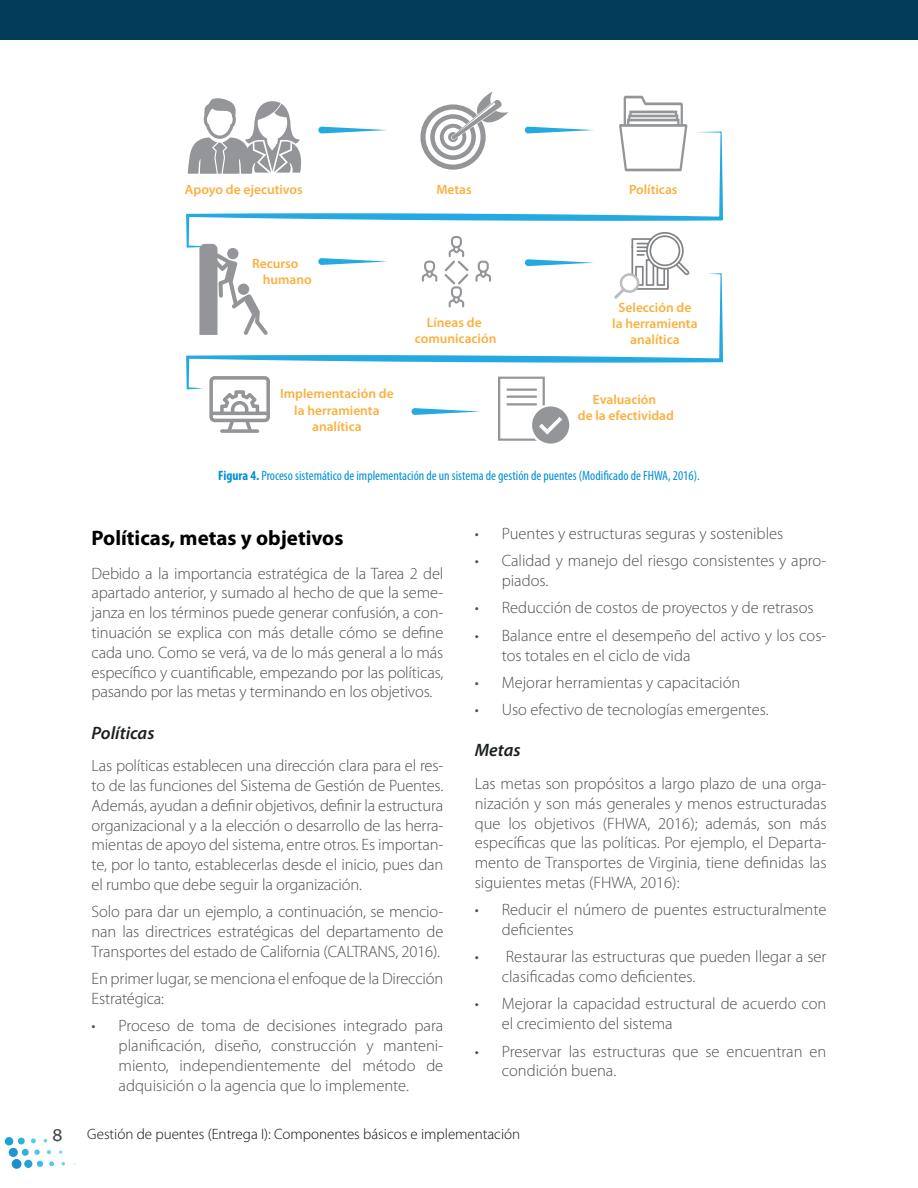
<style>
.page{position:relative;width:918px;height:1188px;background:#fff}
.page>*{position:absolute;margin:0;border:0;box-sizing:border-box;transform-origin:0 0}
.t1{font:700 21px "Myriad Pro";color:#000001}
.t2{font:italic 600 18px "Myriad Pro";color:#1b1f22}
.t3{font:semi-expanded 18px "Myriad Pro";color:#3e3e3f}
.t4{font:300 16.5px/19.8px "Myriad Pro";color:#4e4f50}
.t5{font:300 15px "Myriad Pro";color:#0b0e11}
.t6{font:600 13.5px/16.2px "Myriad Pro";color:#fbb03f;text-align:center}
.t7{font:condensed 13.5px "Myriad Pro";color:#008fd5}
.s1{font-weight:700}
</style>
<div class="page">
<div style="left:5px;top:1137px;width:8px;height:9px;background:#1ca1d9;border-radius:50%"></div>
<div style="left:9px;top:1148px;width:9px;height:9px;background:#1e96d4;border-radius:50%"></div>
<div style="left:12px;top:1159px;width:10px;height:10px;background:#1c8fcf;border-radius:50%"></div>
<div style="left:18px;top:1138px;width:7px;height:7px;background:#2fb3dc;border-radius:50%"></div>
<div style="left:22px;top:1149px;width:7px;height:7px;background:#2fb3dc;border-radius:50%"></div>
<div style="left:24px;top:1160px;width:8px;height:8px;background:#26a1d3;border-radius:50%"></div>
<svg style="left:31px;top:1138px;width:5px;height:5px"></svg>
<svg style="left:34px;top:1150px;width:6px;height:5px"></svg>
<svg style="left:37px;top:1161px;width:6px;height:6px"></svg>
<svg style="left:44px;top:1139px;width:3px;height:4px"></svg>
<svg style="left:47px;top:1150px;width:4px;height:4px"></svg>
<svg style="left:49px;top:1161px;width:5px;height:5px"></svg>
<svg style="left:59px;top:1150px;width:3px;height:4px"></svg>
<svg style="left:61px;top:1162px;width:4px;height:4px"></svg>
<div style="left:0;top:0;width:918px;height:39px;background:#013d5a"></div>
<svg style="left:186px;top:132px;width:537px;height:116px"></svg>
<svg style="left:186px;top:273px;width:537px;height:116px"></svg>
<svg style="left:619px;top:96px;width:68px;height:75px"></svg>
<svg style="left:188px;top:98px;width:115px;height:76px"></svg>
<svg style="left:614px;top:230px;width:76px;height:69px"></svg>
<div style="left:622px;top:276px;width:15px;height:14px;background:#fff;border-radius:50%"></div>
<svg style="left:420px;top:92px;width:88px;height:78px"></svg>
<svg style="left:199px;top:244px;width:69px;height:91px"></svg>
<svg style="left:422px;top:261px;width:15px;height:21px"></svg>
<svg style="left:476px;top:261px;width:15px;height:21px"></svg>
<svg style="left:444px;top:236px;width:25px;height:71px"></svg>
<svg style="left:318px;top:127px;width:70px;height:7px"></svg>
<svg style="left:318px;top:258px;width:69px;height:7px"></svg>
<svg style="left:411px;top:408px;width:69px;height:7px"></svg>
<svg style="left:525px;top:259px;width:69px;height:7px"></svg>
<svg style="left:525px;top:127px;width:69px;height:7px"></svg>
<svg style="left:498px;top:377px;width:71px;height:67px"></svg>
<hr style="left:507px;top:388px;width:30px;height:3px;background:#939598">
<hr style="left:507px;top:396px;width:30px;height:2px;background:#939598">
<hr style="left:507px;top:403px;width:30px;height:2px;background:#939598">
<svg style="left:209px;top:376px;width:61px;height:57px"></svg>
<p class="t6" style="left:185px;top:181px;width:119px">Apoyo de ejecutivos</p>
<p class="t6" style="left:252px;top:255px;width:48px">Recurso</p>
<p class="t6" style="left:263px;top:271px;width:51px">humano</p>
<p class="t6" style="left:436px;top:181px;width:37px">Metas</p>
<p class="t6" style="left:629px;top:181px;width:50px">Políticas</p>
<p class="t6" style="left:415px;top:314px;width:83px">Líneas de comunicación</p>
<p class="t6" style="left:612px;top:299px;width:87px">Selección de la herramienta analítica</p>
<p class="t6" style="left:280px;top:385px;width:115px">Implementación de la herramienta analítica</p>
<p class="t6" style="left:578px;top:391px;width:98px">Evaluación<br>de la efectividad</p>
<p class="t7" style="left:218px;top:467px;width:483px"><span class="s1">Figura 4.</span> Proceso sistemático de implementación de un sistema de gestión de puentes (Modificado de FHWA, 2016).</p>
<p class="t1" style="left:92px;top:524px;width:253px">Políticas, metas y objetivos</p>
<p class="t4" style="left:92px;top:563px;width:353px;text-align:justify">Debido a la importancia estratégica de la Tarea 2 del apartado anterior, y sumado al hecho de que la seme&shy;janza en los términos puede generar confusión, a con&shy;tinuación se explica con más detalle cómo se define cada uno. Como se verá, va de lo más general a lo más específico y cuantificable, empezando por las políticas, pasando por las metas y terminando en los objetivos.</p>
<p class="t2" style="left:92px;top:721px;width:64px">Políticas</p>
<p class="t4" style="left:92px;top:756px;width:353px;text-align:justify">Las políticas establecen una dirección clara para el res&shy;to de las funciones del Sistema de Gestión de Puentes.<br>Además, ayudan a definir objetivos, definir la estructura organizacional y a la elección o desarrollo de las herra&shy;mientas de apoyo del sistema, entre otros. Es importan&shy;te, por lo tanto, establecerlas desde el inicio, pues dan el rumbo que debe seguir la organización.</p>
<p class="t4" style="left:92px;top:902px;width:353px;text-align:justify">Solo para dar un ejemplo, a continuación, se mencio&shy;nan las directrices estratégicas del departamento de Transportes del estado de California (CALTRANS, 2016).</p>
<p class="t4" style="left:92px;top:969px;width:353px">En primer lugar, se menciona el enfoque de la Dirección<br>Estratégica:</p>
<p class="t4" style="left:119px;top:1016px;width:326px;text-align:justify;text-indent:-27px">• Proceso de toma de decisiones integrado para planificación, diseño, construcción y manteni&shy;miento, independientemente del método de adquisición o la agencia que lo implemente.</p>
<p class="t4" style="left:475px;top:524px;width:310px">• Puentes y estructuras seguras y sostenibles</p>
<p class="t4" style="left:502px;top:551px;width:326px;text-indent:-27px">• Calidad y manejo del riesgo consistentes y apro&shy;piados.</p>
<p class="t4" style="left:475px;top:598px;width:340px">• Reducción de costos de proyectos y de retrasos</p>
<p class="t4" style="left:502px;top:626px;width:326px;text-indent:-27px">• Balance entre el desempeño del activo y los cos&shy;tos totales en el ciclo de vida</p>
<p class="t4" style="left:475px;top:673px;width:267px">• Mejorar herramientas y capacitación</p>
<p class="t4" style="left:475px;top:700px;width:296px">• Uso efectivo de tecnologías emergentes.</p>
<p class="t2" style="left:475px;top:739px;width:47px">Metas</p>
<p class="t4" style="left:475px;top:774px;width:353px;text-align:justify">Las metas son propósitos a largo plazo de una orga&shy;nización y son más generales y menos estructuradas que los objetivos (FHWA, 2016); además, son más específicas que las políticas. Por ejemplo, el Departa&shy;mento de Transportes de Virginia, tiene definidas las siguientes metas (FHWA, 2016):</p>
<p class="t4" style="left:502px;top:900px;width:326px;text-indent:-27px">• Reducir el número de puentes estructuralmente deficientes</p>
<p class="t4" style="left:502px;top:947px;width:326px;text-indent:-27px">• Restaurar las estructuras que pueden llegar a ser clasificadas como deficientes.</p>
<p class="t4" style="left:502px;top:994px;width:326px;text-indent:-27px">• Mejorar la capacidad estructural de acuerdo con el crecimiento del sistema</p>
<p class="t4" style="left:502px;top:1041px;width:326px;text-indent:-27px">• Preservar las estructuras que se encuentran en condición buena.</p>
<p class="t3" style="left:52px;top:1124px;width:12px">8</p>
<p class="t5" style="left:87px;top:1126px;width:434px">Gestión de puentes (Entrega I): Componentes básicos e implementación</p>
</div>
